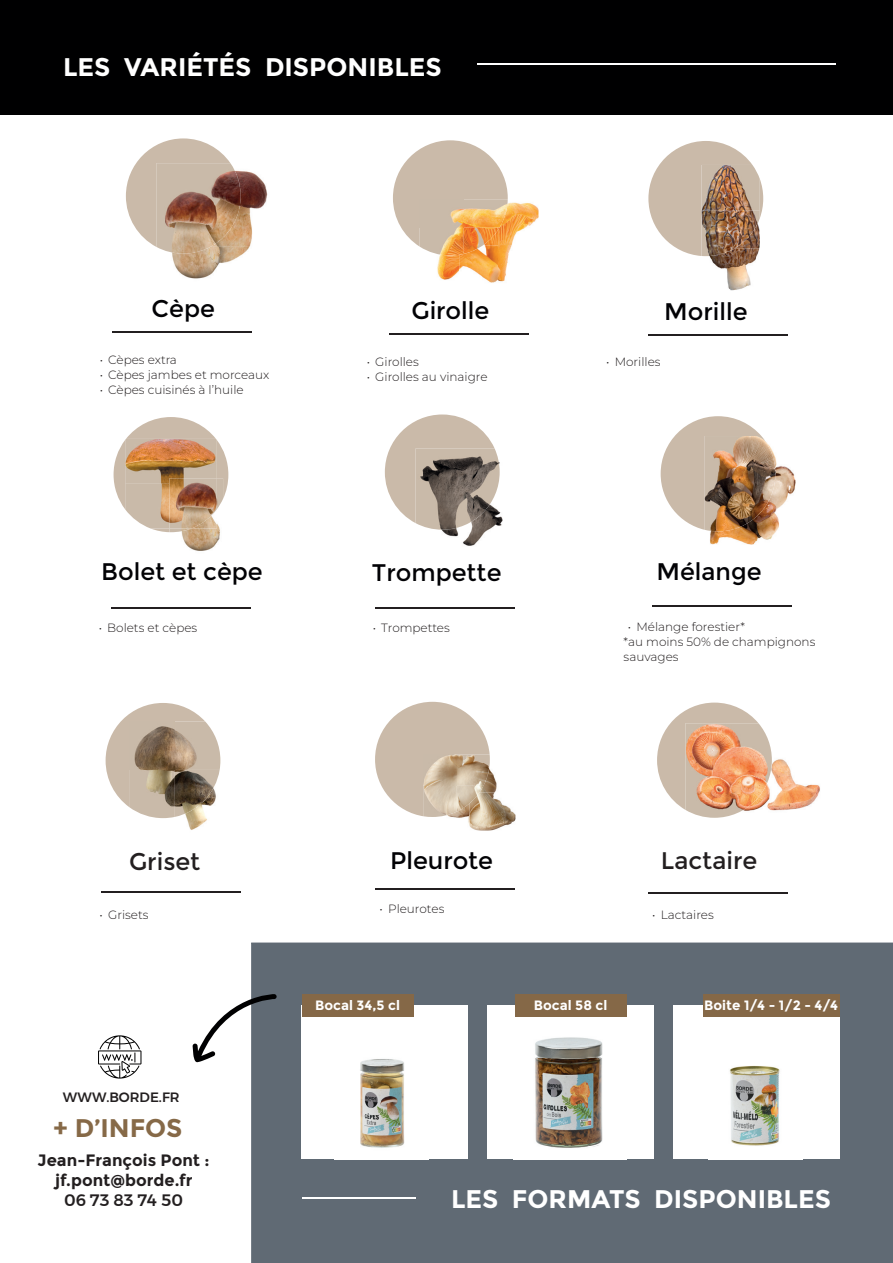
<style>
.page{position:relative;width:893px;height:1263px;background:#fff}
.page>*{position:absolute;margin:0;border:0;box-sizing:border-box;transform-origin:0 0}
.t1{font:700 25.5px "Montserrat";color:#fff}
.t2{font:700 25.5px "Montserrat";color:#866947}
.t3{font:24px "Montserrat";color:#020205}
.t4{font:24px "Montserrat";color:#231f20}
.t5{font:700 16.5px/19.8px "Montserrat";color:#231f20;text-align:center}
.t6{font:500 16.5px "Montserrat";color:#231f20}
.t7{font:700 13.5px "Montserrat";color:#fff}
.t8{font:500 13.5px "Montserrat";color:#231f20}
.t9{font:300 12px/15px "Montserrat";color:#231f20}
</style>
<div class="page">
<svg style="left:657px;top:703px;width:101px;height:107px"></svg>
<svg style="left:106px;top:703px;width:99px;height:104px"></svg>
<svg style="left:385px;top:414px;width:110px;height:109px"></svg>
<svg style="left:661px;top:416px;width:100px;height:114px"></svg>
<svg style="left:393px;top:140px;width:115px;height:107px"></svg>
<svg style="left:648px;top:141px;width:115px;height:115px"></svg>
<svg style="left:126px;top:138px;width:104px;height:109px"></svg>
<div style="left:251px;top:942px;width:642px;height:321px;background:#606a74"></div>
<img style="left:241px;top:171px;width:27px;height:76px">
<img style="left:172px;top:247px;width:78px;height:32px">
<img style="left:156px;top:163px;width:85px;height:91px">
<img style="left:500px;top:202px;width:38px;height:43px">
<img style="left:437px;top:255px;width:22px;height:25px">
<img style="left:459px;top:245px;width:53px;height:38px">
<img style="left:420px;top:200px;width:88px;height:28px">
<img style="left:420px;top:228px;width:80px;height:27px">
<img style="left:704px;top:256px;width:53px;height:34px">
<img style="left:701px;top:165px;width:59px;height:91px">
<img style="left:441px;top:512px;width:62px;height:34px">
<img style="left:416px;top:448px;width:84px;height:82px">
<img style="left:710px;top:457px;width:86px;height:88px">
<img style="left:705px;top:436px;width:70px;height:95px">
<img style="left:186px;top:818px;width:21px;height:12px">
<img style="left:129px;top:721px;width:91px;height:97px">
<div style="left:302px;top:1005px;width:166px;height:154px;background:#fff"></div>
<img style="left:360px;top:1059px;width:45px;height:89px">
<div style="left:487px;top:1005px;width:167px;height:154px;background:#fff"></div>
<img style="left:535px;top:1037px;width:68px;height:111px">
<div style="left:673px;top:1005px;width:167px;height:154px;background:#fff"></div>
<img style="left:729px;top:1065px;width:51px;height:81px">
<img style="left:772px;top:759px;width:48px;height:52px">
<img style="left:685px;top:723px;width:87px;height:95px">
<svg style="left:375px;top:702px;width:115px;height:114px"></svg>
<img style="left:483px;top:770px;width:14px;height:22px">
<img style="left:453px;top:811px;width:17px;height:15px">
<img style="left:470px;top:792px;width:45px;height:38px">
<img style="left:424px;top:755px;width:66px;height:31px">
<img style="left:424px;top:786px;width:33px;height:31px">
<img style="left:457px;top:786px;width:26px;height:25px">
<hr style="left:375px;top:888px;width:139px;height:1px;background:#231f20">
<hr style="left:112px;top:332px;width:140px;height:1px;background:#231f20">
<hr style="left:102px;top:891px;width:139px;height:2px;background:#231f20">
<hr style="left:389px;top:333px;width:140px;height:2px;background:#231f20">
<hr style="left:376px;top:607px;width:139px;height:1px;background:#231f20">
<hr style="left:649px;top:334px;width:139px;height:2px;background:#231f20">
<hr style="left:652px;top:606px;width:140px;height:1px;background:#231f20">
<hr style="left:648px;top:892px;width:139px;height:2px;background:#231f20">
<div style="left:0;top:0;width:893px;height:114px;background:#000001"></div>
<div style="left:302px;top:994px;width:112px;height:23px;background:#856847"></div>
<div style="left:515px;top:994px;width:112px;height:23px;background:#856847"></div>
<div style="left:703px;top:994px;width:137px;height:23px;background:#856847"></div>
<svg style="left:98px;top:1035px;width:43px;height:43px"></svg>
<svg style="left:192px;top:994px;width:85px;height:68px"></svg>
<hr style="left:478px;top:64px;width:358px;height:1px;background:#fff">
<hr style="left:302px;top:1197px;width:114px;height:1px;background:#fff">
<svg style="left:114px;top:417px;width:114px;height:115px"></svg>
<img style="left:125px;top:439px;width:92px;height:45px">
<img style="left:125px;top:484px;width:44px;height:44px">
<img style="left:169px;top:532px;width:51px;height:19px">
<img style="left:169px;top:478px;width:54px;height:54px">
<img style="left:169px;top:478px;width:48px;height:50px">
<hr style="left:111px;top:607px;width:140px;height:1px;background:#231f20">
<h1 class="t1" style="left:63px;top:52px;width:380px">LES VARIÉTÉS DISPONIBLES</h1>
<h2 class="t3" style="left:152px;top:295px;width:65px">Cèpe</h2>
<h2 class="t3" style="left:411px;top:297px;width:79px">Girolle</h2>
<h2 class="t3" style="left:664px;top:298px;width:85px">Morille</h2>
<p class="t9" style="left:100px;top:352px;width:79px">• Cèpes extra</p>
<p class="t9" style="left:100px;top:367px;width:171px">• Cèpes jambes et morceaux</p>
<p class="t9" style="left:100px;top:382px;width:145px">• Cèpes cuisinés à l’huile</p>
<p class="t9" style="left:367px;top:354px;width:54px">• Girolles</p>
<p class="t9" style="left:367px;top:369px;width:122px">• Girolles au vinaigre</p>
<p class="t9" style="left:606px;top:354px;width:56px">• Morilles</p>
<h2 class="t3" style="left:101px;top:558px;width:163px">Bolet et cèpe</h2>
<p class="t9" style="left:99px;top:620px;width:100px">• Bolets et cèpes</p>
<h2 class="t3" style="left:372px;top:559px;width:131px">Trompette</h2>
<h2 class="t3" style="left:656px;top:557px;width:107px">Mélange</h2>
<p class="t9" style="left:373px;top:620px;width:79px">• Trompettes</p>
<p class="t9" style="left:624px;top:619px;width:193px;text-indent:4px">• Mélange forestier*<br>*au moins 50% de champignons sauvages</p>
<h2 class="t4" style="left:129px;top:847px;width:73px">Griset</h2>
<h2 class="t4" style="left:661px;top:846px;width:98px">Lactaire</h2>
<h2 class="t3" style="left:390px;top:846px;width:104px">Pleurote</h2>
<p class="t9" style="left:380px;top:901px;width:66px">• Pleurotes</p>
<p class="t9" style="left:100px;top:906px;width:50px">• Grisets</p>
<p class="t9" style="left:652px;top:907px;width:63px">• Lactaires</p>
<p class="t8" style="left:63px;top:1087px;width:118px">WWW.BORDE.FR</p>
<h1 class="t2" style="left:53px;top:1112px;width:131px">+ D’INFOS</h1>
<h3 class="t5" style="left:38px;top:1151px;width:173px">Jean-François Pont : jf.pont@borde.fr</h3>
<h3 class="t6" style="left:64px;top:1187px;width:121px">06 73 83 74 50</h3>
<p class="t7" style="left:315px;top:997px;width:86px">Bocal 34,5 cl</p>
<p class="t7" style="left:534px;top:997px;width:75px">Bocal 58 cl</p>
<p class="t7" style="left:704px;top:997px;width:135px">Boite 1/4 - 1/2 - 4/4</p>
<h1 class="t1" style="left:451px;top:1184px;width:381px">LES FORMATS DISPONIBLES</h1>
</div>
